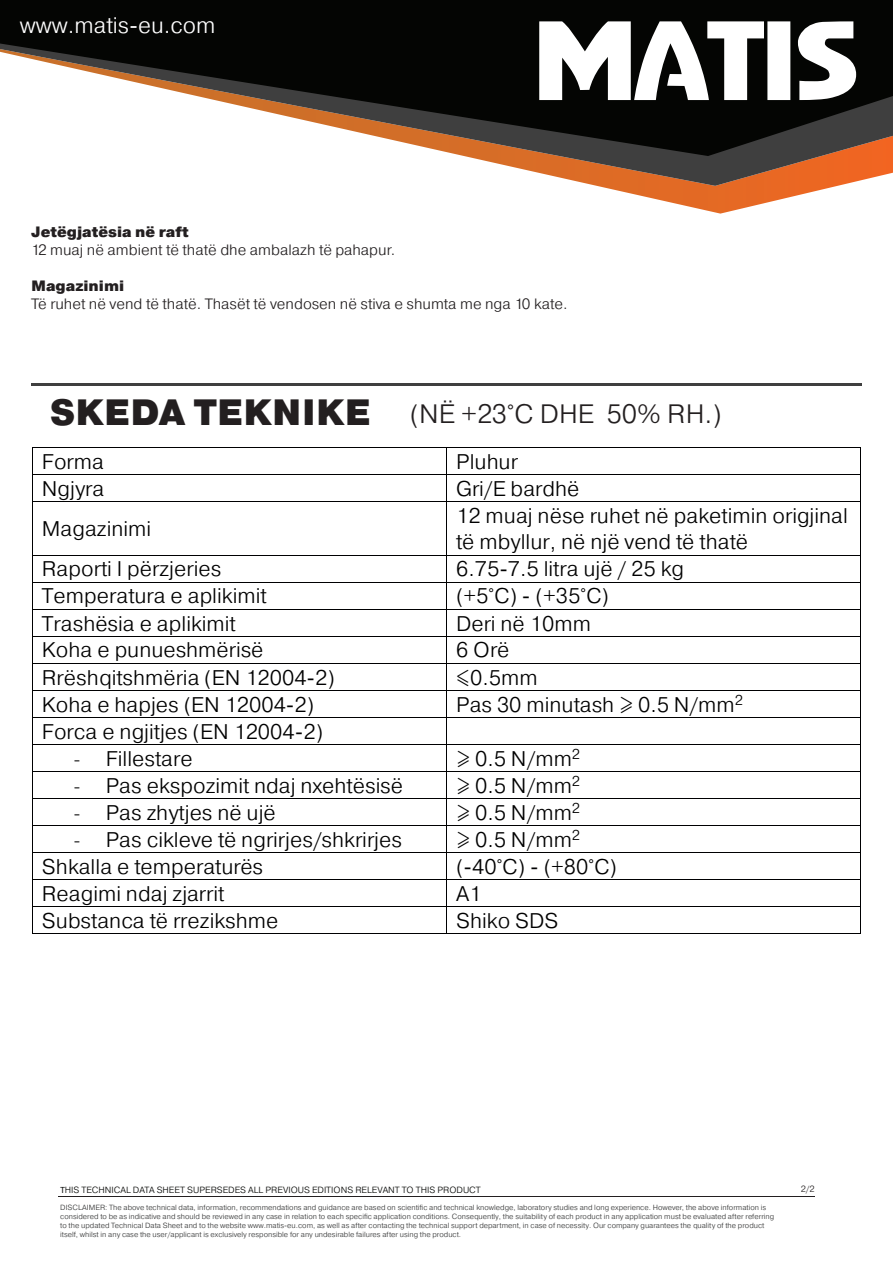
<style>
.page{position:relative;width:893px;height:1263px;background:#fff}
.page>*{position:absolute;margin:0;border:0;box-sizing:border-box;transform-origin:0 0}
.t1{font:300 26.55px "Pragmatica";color:#231f20}
.t2{font:300 22.5px "Pragmatica";color:#fff}
.t3{font:300 21.15px/26.1px "Pragmatica";color:#000001}
.t4{font:300 15px "Pragmatica";color:#231f20}
.t5{font:900 15px "Pragmatica";color:#231f20}
.t6{font:300 9px "Pragmatica";color:#060705}
.t7{font:300 9px "Pragmatica";color:#231f20}
.t8{font:300 7.5px/9px "Pragmatica";color:#333434}
.s1{font-weight:900;font-size:36.6px}
.s2{font-family:"Calibri"}
.s3{font-family:"Myriad Pro";font-weight:400}
</style>
<div class="page">
<svg style="left:598px;top:186px;width:239px;height:28px"></svg>
<svg style="left:464px;top:156px;width:429px;height:30px"></svg>
<svg style="left:0;top:0;width:893px;height:156px;fill:#040503"></svg>
<svg style="left:539px;top:21px;width:317px;height:79px"></svg>
<hr style="left:58px;top:1196px;width:757px;height:1px;background:#231f20">
<hr style="left:31px;top:383px;width:831px;height:2px;background:#3f3f3f">
<hr style="left:33px;top:447px;width:413px;height:1px;background:#000001">
<hr style="left:447px;top:447px;width:413px;height:1px;background:#000001">
<hr style="left:33px;top:474px;width:413px;height:1px;background:#000001">
<hr style="left:447px;top:474px;width:413px;height:1px;background:#000001">
<svg style="left:32px;top:447px;width:1px;height:55px"></svg>
<hr style="left:33px;top:501px;width:413px;height:1px;background:#000001">
<svg style="left:446px;top:447px;width:1px;height:55px"></svg>
<hr style="left:447px;top:501px;width:413px;height:1px;background:#000001">
<svg style="left:860px;top:447px;width:1px;height:55px"></svg>
<hr style="left:32px;top:502px;width:1px;height:53px;background:#000001">
<hr style="left:446px;top:502px;width:1px;height:53px;background:#000001">
<hr style="left:860px;top:502px;width:1px;height:53px;background:#000001">
<hr style="left:33px;top:555px;width:413px;height:1px;background:#000001">
<hr style="left:447px;top:555px;width:413px;height:1px;background:#000001">
<hr style="left:33px;top:582px;width:413px;height:1px;background:#000001">
<hr style="left:447px;top:582px;width:413px;height:1px;background:#000001">
<hr style="left:33px;top:609px;width:413px;height:1px;background:#000001">
<hr style="left:447px;top:609px;width:413px;height:1px;background:#000001">
<hr style="left:33px;top:636px;width:413px;height:1px;background:#000001">
<hr style="left:447px;top:636px;width:413px;height:1px;background:#000001">
<hr style="left:33px;top:663px;width:413px;height:1px;background:#000001">
<hr style="left:447px;top:663px;width:413px;height:1px;background:#000001">
<hr style="left:33px;top:690px;width:413px;height:1px;background:#000001">
<hr style="left:447px;top:690px;width:413px;height:1px;background:#000001">
<hr style="left:33px;top:717px;width:413px;height:1px;background:#000001">
<hr style="left:447px;top:717px;width:413px;height:1px;background:#000001">
<hr style="left:33px;top:744px;width:413px;height:1px;background:#000001">
<hr style="left:447px;top:744px;width:413px;height:1px;background:#000001">
<hr style="left:33px;top:771px;width:413px;height:1px;background:#000001">
<hr style="left:447px;top:771px;width:413px;height:1px;background:#000001">
<hr style="left:33px;top:798px;width:413px;height:1px;background:#000001">
<hr style="left:447px;top:798px;width:413px;height:1px;background:#000001">
<hr style="left:33px;top:825px;width:413px;height:1px;background:#000001">
<hr style="left:447px;top:825px;width:413px;height:1px;background:#000001">
<hr style="left:33px;top:852px;width:413px;height:1px;background:#000001">
<hr style="left:447px;top:852px;width:413px;height:1px;background:#000001">
<hr style="left:33px;top:879px;width:413px;height:1px;background:#000001">
<hr style="left:447px;top:879px;width:413px;height:1px;background:#000001">
<hr style="left:33px;top:906px;width:413px;height:1px;background:#000001">
<hr style="left:447px;top:906px;width:413px;height:1px;background:#000001">
<svg style="left:32px;top:555px;width:1px;height:379px"></svg>
<hr style="left:33px;top:933px;width:413px;height:1px;background:#000001">
<svg style="left:446px;top:555px;width:1px;height:379px"></svg>
<hr style="left:447px;top:933px;width:413px;height:1px;background:#000001">
<svg style="left:860px;top:555px;width:1px;height:379px"></svg>
<h2 class="t2" style="left:20px;top:11px;width:197px">www.matis-eu.com</h2>
<h3 class="t5" style="left:31px;top:222px;width:159px">Jetëgjatësia në raft</h3>
<h3 class="t4" style="left:31px;top:240px;width:366px">12 muaj në ambient të thatë dhe ambalazh të pahapur.</h3>
<h3 class="t5" style="left:31px;top:276px;width:95px">Magazinimi</h3>
<h3 class="t4" style="left:31px;top:294px;width:538px">Të ruhet në vend të thatë. Thasët të vendosen në stiva e shumta me nga 10 kate.</h3>
<h1 class="t1" style="left:50px;top:397px;width:673px"><span class="s1">SKEDA TEKNIKE</span> (NË +23°C DHE 50% RH.)</h1>
<h3 class="t3" style="left:42px;top:448px;width:63px">Forma</h3>
<h3 class="t3" style="left:456px;top:448px;width:63px">Pluhur</h3>
<h3 class="t3" style="left:42px;top:475px;width:64px">Ngjyra</h3>
<h3 class="t3" style="left:456px;top:475px;width:125px">Gri/E bardhë</h3>
<h3 class="t3" style="left:42px;top:515px;width:111px">Magazinimi</h3>
<h3 class="t3" style="left:456px;top:502px;width:393px">12 muaj nëse ruhet në paketimin origjinal të mbyllur, në një vend të thatë</h3>
<h3 class="t3" style="left:42px;top:556px;width:181px">Raporti I përzjeries</h3>
<h3 class="t3" style="left:456px;top:556px;width:230px">6.75-7.5 litra ujë / 25 kg</h3>
<h3 class="t3" style="left:42px;top:583px;width:226px">Temperatura e aplikimit</h3>
<h3 class="t3" style="left:456px;top:583px;width:154px">(+5°C) - (+35°C)</h3>
<h3 class="t3" style="left:42px;top:610px;width:195px">Trashësia e aplikimit</h3>
<h3 class="t3" style="left:456px;top:610px;width:136px">Deri në 10mm</h3>
<h3 class="t3" style="left:42px;top:637px;width:223px">Koha e punueshmërisë</h3>
<h3 class="t3" style="left:456px;top:637px;width:55px">6 Orë</h3>
<h3 class="t3" style="left:42px;top:664px;width:294px">Rrëshqitshmëria (EN 12004-2)</h3>
<h3 class="t3" style="left:456px;top:664px;width:83px">≤0.5mm</h3>
<h3 class="t3" style="left:42px;top:691px;width:274px">Koha e hapjes (EN 12004-2)</h3>
<h3 class="t3" style="left:456px;top:691px;width:288px">Pas 30 minutash ≥ 0.5 N/mm<sup>2</sup></h3>
<h3 class="t3" style="left:42px;top:718px;width:283px">Forca e ngjitjes (EN 12004-2)</h3>
<h3 class="t3" style="left:74px;top:745px;width:120px"><span class="s2">-</span> Fillestare</h3>
<h3 class="t3" style="left:456px;top:745px;width:126px">≥ 0.5 N/mm<sup>2</sup></h3>
<h3 class="t3" style="left:74px;top:772px;width:331px"><span class="s2">-</span> Pas ekspozimit ndaj nxehtësisë</h3>
<h3 class="t3" style="left:456px;top:772px;width:126px">≥ 0.5 N/mm<sup>2</sup></h3>
<h3 class="t3" style="left:74px;top:799px;width:203px"><span class="s2">-</span> Pas zhytjes në ujë</h3>
<h3 class="t3" style="left:456px;top:799px;width:126px">≥ 0.5 N/mm<sup>2</sup></h3>
<h3 class="t3" style="left:74px;top:826px;width:330px"><span class="s2">-</span> Pas cikleve të ngrirjes/shkrirjes</h3>
<h3 class="t3" style="left:456px;top:826px;width:126px">≥ 0.5 N/mm<sup>2</sup></h3>
<h3 class="t3" style="left:42px;top:853px;width:223px">Shkalla e temperaturës</h3>
<h3 class="t3" style="left:456px;top:853px;width:162px">(-40°C) - (+80°C)</h3>
<h3 class="t3" style="left:42px;top:880px;width:184px">Reagimi ndaj zjarrit</h3>
<h3 class="t3" style="left:456px;top:880px;width:27px">A1</h3>
<h3 class="t3" style="left:42px;top:907px;width:238px">Substanca të rrezikshme</h3>
<h3 class="t3" style="left:456px;top:907px;width:104px">Shiko SDS</h3>
<p class="t6" style="left:60px;top:1184px;width:422px"><span class="s3">Τ</span>HIS TECHNICAL DATA SHEET SUPERSEDES ALL PREVIOUS EDITIONS RELEVANT TO THIS PRODUCT</p>
<p class="t7" style="left:801px;top:1183px;width:16px">2/2</p>
<p class="t8" style="left:60px;top:1203px;width:715px">DISCLAIMER: The above technical data, information, recommendations and guidance are based on scientific and technical knowledge, laboratory studies and long experience. However, the above information is considered to be as indicative and should be reviewed in any case in relation to each specific application conditions. Consequently, the suitability of each product in any application must be evaluated after referring to the updated Technical Data Sheet and to the website www.matis-eu.com, as well as after contacting the technical support department, in case of necessity. Our company guarantees the quality of the product itself, whilst in any case the user/applicant is exclusively responsible for any undesirable failures after using the product.</p>
</div>
